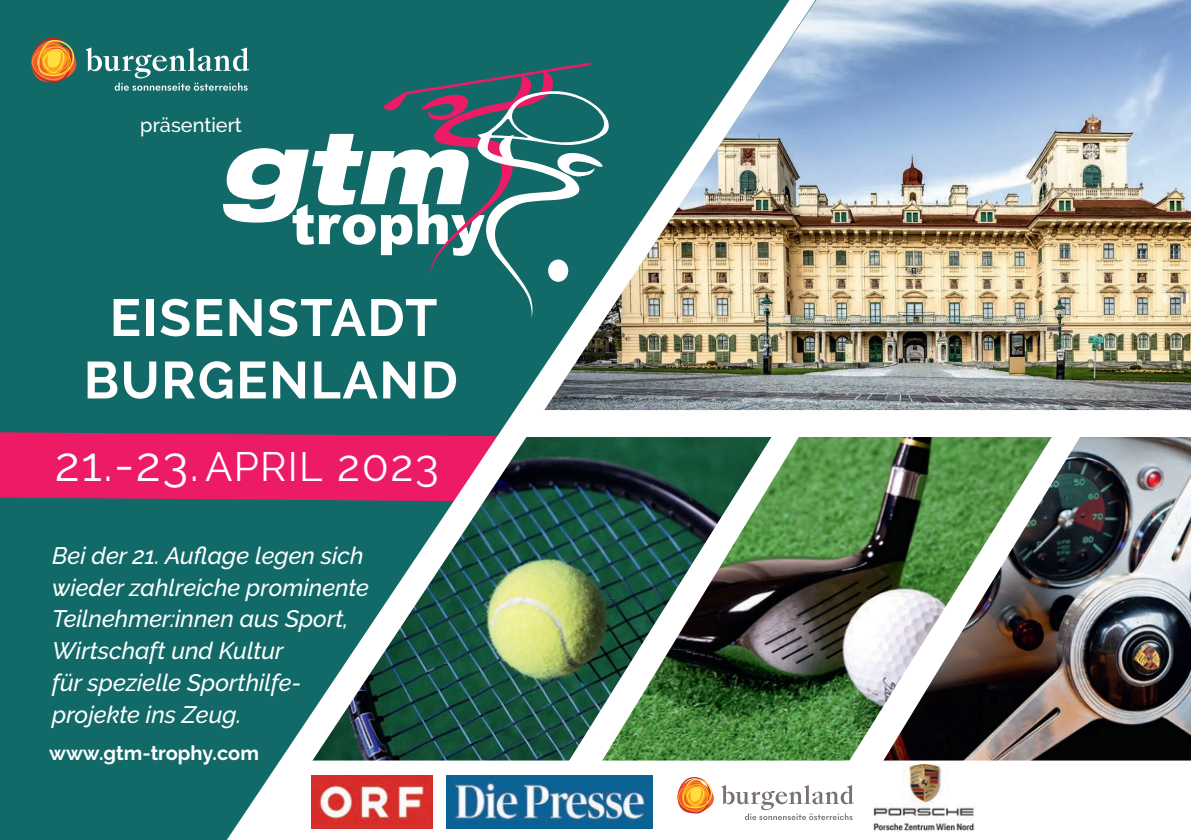
<style>
.page{position:relative;width:1191px;height:840px;background:#fff}
.page>*{position:absolute;margin:0;border:0;box-sizing:border-box;transform-origin:0 0}
.t1{font:700 52px/62.4px "Raleway";letter-spacing:.03em;color:#fff;text-align:center}
.t2{font:48px "Raleway";color:#fff}
.t3{font:italic 500 23.8px/31.6px "Raleway";color:#fff}
.t4{font:700 20px "Raleway";color:#fff}
.t5{font:500 20px "Raleway";color:#fff}
.s1{font-size:40.4px}
.s2{font-size:44.2px}
</style>
<div class="page">
<img style="left:823px;top:437px;width:46px;height:323px">
<img style="left:869px;top:437px;width:322px;height:323px">
<img style="left:823px;top:0;width:368px;height:410px">
<div style="left:0;top:0;width:823px;height:839px;background:#126a68"></div>
<div style="left:0;top:432px;width:227px;height:69px;background:#ed1a66"></div>
<svg style="left:815px;top:760px;width:376px;height:79px"></svg>
<img style="left:227px;top:0;width:588px;height:839px">
<img style="left:311px;top:775px;width:121px;height:53px">
<img style="left:447px;top:775px;width:206px;height:53px">
<svg style="left:677px;top:781px;width:37px;height:31px"></svg>
<svg style="left:677px;top:776px;width:35px;height:37px"></svg>
<svg style="left:721px;top:784px;width:132px;height:35px"></svg>
<svg style="left:32px;top:43px;width:44px;height:39px"></svg>
<svg style="left:31px;top:38px;width:43px;height:44px;background:#c28839"></svg>
<svg style="left:86px;top:47px;width:523px;height:271px;background:#3c7f7f"></svg>
<img style="left:873px;top:764px;width:102px;height:67px">
<p class="t5" style="left:140px;top:113px;width:103px">präsentiert</p>
<h1 class="t1" style="left:84px;top:286px;width:376px">EISENSTADT<br>BURGENLAND</h1>
<h2 class="t2" style="left:54px;top:436px;width:386px">21.-23. <span class="s1">APRIL</span> <span class="s2">2023</span></h2>
<p class="t3" style="left:52px;top:539px;width:318px">Bei der 21. Auflage legen sich wieder zahlreiche prominente<br>Teilnehmer:innen aus Sport,<br>Wirtschaft und Kultur<br>für spezielle Sporthilfe&shy;projekte ins Zeug.</p>
<p class="t4" style="left:49px;top:741px;width:211px">www.gtm-trophy.com</p>
</div>
